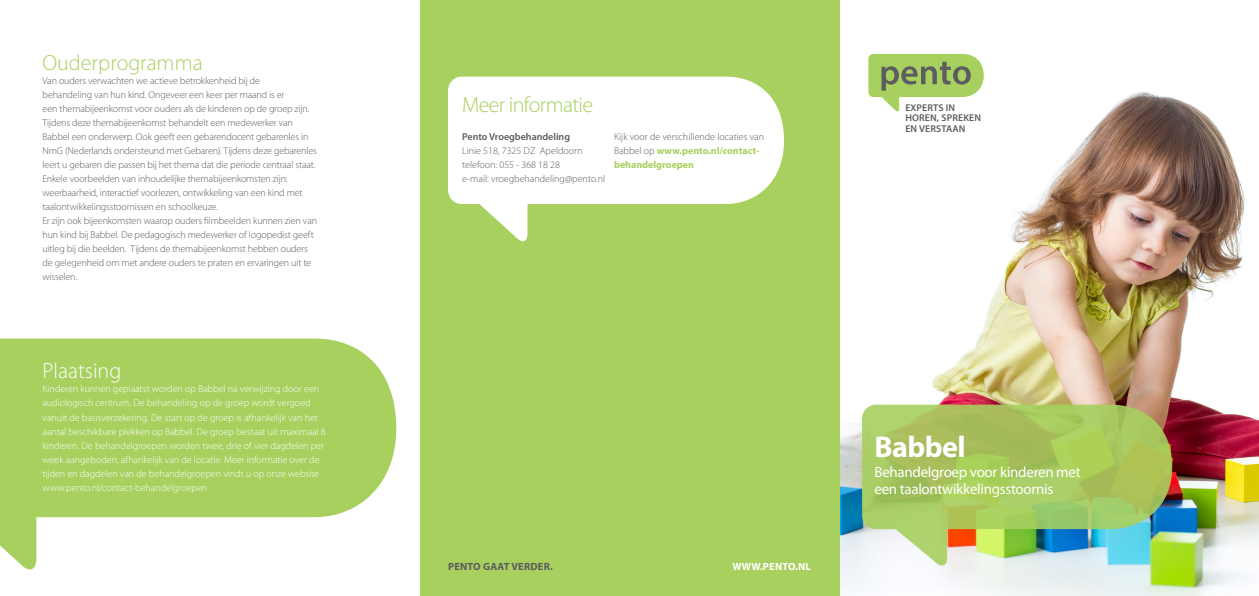
<style>
.page{position:relative;width:1259px;height:596px;background:#fff}
.page>*{position:absolute;margin:0;border:0;box-sizing:border-box;transform-origin:0 0}
.t1{font:700 30px "Myriad Pro";letter-spacing:-.02em;color:#fff}
.t2{font:300 22px "Myriad Pro";letter-spacing:-.03em;color:#a7d05f}
.t3{font:300 22px "Myriad Pro";letter-spacing:-.01em;color:#a7d05f}
.t4{font:300 22px "Myriad Pro";color:#fff}
.t5{font:15px/17px "Myriad Pro";letter-spacing:-.02em;color:#fff}
.t6{font:700 10.5px "Myriad Pro";letter-spacing:.02em;color:#5c5c61}
.t7{font:700 10.5px "Myriad Pro";letter-spacing:.02em;color:#fff}
.t8{font:300 10px/14px "Myriad Pro";letter-spacing:-.01em;color:#5c5c61}
.t9{font:300 10px/14px "Myriad Pro";letter-spacing:-.005em;color:#fff}
.t10{font:600 10px "Myriad Pro";color:#5c5c61}
.t11{font:600 9.8px "Myriad Pro";letter-spacing:.015em;color:#5c5c61}
.s1{font-weight:700;color:#a7d05f}
</style>
<div class="page">
<svg style="left:0;top:338px;width:396px;height:232px;fill:#a7d05f"></svg>
<img style="left:839px;top:64px;width:420px;height:531px">
<svg style="left:868px;top:54px;width:115px;height:58px"></svg>
<div style="left:420px;top:0;width:419px;height:595px;background:#a7d05f"></div>
<svg style="left:448px;top:77px;width:336px;height:165px;fill:#fff"></svg>
<svg style="left:862px;top:404px;width:310px;height:162px;background:#a6c673"></svg>
<p class="t3" style="left:43px;top:49px;width:162px">Ouderprogramma</p>
<p class="t8" style="left:43px;top:74px;width:219px">Van ouders verwachten we actieve betrokkenheid bij de</p>
<p class="t8" style="left:43px;top:88px;width:243px">behandeling van hun kind. Ongeveer een keer per maand is er</p>
<p class="t8" style="left:43px;top:102px;width:276px">een themabijeenkomst voor ouders als de kinderen op de groep zijn.<br>Tijdens deze themabijeenkomst behandelt een medewerker van Babbel een onderwerp. Ook geeft een gebarendocent gebarenles in NmG (Nederlands ondersteund met Gebaren). Tijdens deze gebarenles leert u gebaren die passen bij het thema dat die periode centraal staat.<br>Enkele voorbeelden van inhoudelijke themabijeenkomsten zijn: weerbaarheid, interactief voorlezen, ontwikkeling van een kind met taalontwikkelingsstoornissen en schoolkeuze.</p>
<p class="t8" style="left:43px;top:214px;width:276px">Er zijn ook bijeenkomsten waarop ouders filmbeelden kunnen zien van hun kind bij Babbel. De pedagogisch medewerker of logopedist geeft uitleg bij die beelden. Tijdens de themabijeenkomst hebben ouders de gelegenheid om met andere ouders te praten en ervaringen uit te wisselen.</p>
<p class="t4" style="left:43px;top:357px;width:80px">Plaatsing</p>
<p class="t9" style="left:43px;top:382px;width:285px">Kinderen kunnen geplaatst worden op Babbel na verwijzing door een audiologisch centrum. De behandeling op de groep wordt vergoed vanuit de basisverzekering. De start op de groep is afhankelijk van het aantal beschikbare plekken op Babbel. De groep bestaat uit maximaal 8 kinderen. De behandelgroepen worden twee, drie of vier dagdelen per week aangeboden, afhankelijk van de locatie. Meer informatie over de tijden en dagdelen van de behandelgroepen vindt u op onze website www.pento.nl/contact-behandelgroepen.</p>
<p class="t2" style="left:462px;top:91px;width:132px">Meer informatie</p>
<p class="t10" style="left:462px;top:130px;width:109px">Pento Vroegbehandeling</p>
<p class="t8" style="left:462px;top:144px;width:122px">Linie 518, 7325 DZ Apeldoorn</p>
<p class="t8" style="left:462px;top:158px;width:99px">telefoon: 055 - 368 18 28</p>
<p class="t8" style="left:462px;top:172px;width:145px">e-mail: vroegbehandeling@pento.nl</p>
<p class="t8" style="left:614px;top:130px;width:152px">Kijk voor de verschillende locaties van<br>Babbel op <span class="s1">www.pento.nl/contact&shy;behandelgroepen</span></p>
<p class="t11" style="left:905px;top:101px;width:51px">EXPERTS IN</p>
<p class="t11" style="left:905px;top:112px;width:77px">HOREN, SPREKEN</p>
<p class="t11" style="left:905px;top:122px;width:62px">EN VERSTAAN</p>
<p class="t6" style="left:448px;top:559px;width:106px">PENTO GAAT VERDER.</p>
<p class="t7" style="left:732px;top:559px;width:80px">WWW.PENTO.NL</p>
<p class="t1" style="left:874px;top:426px;width:93px">Babbel</p>
<p class="t5" style="left:874px;top:462px;width:208px">Behandelgroep voor kinderen met een taalontwikkelingsstoornis</p>
</div>
